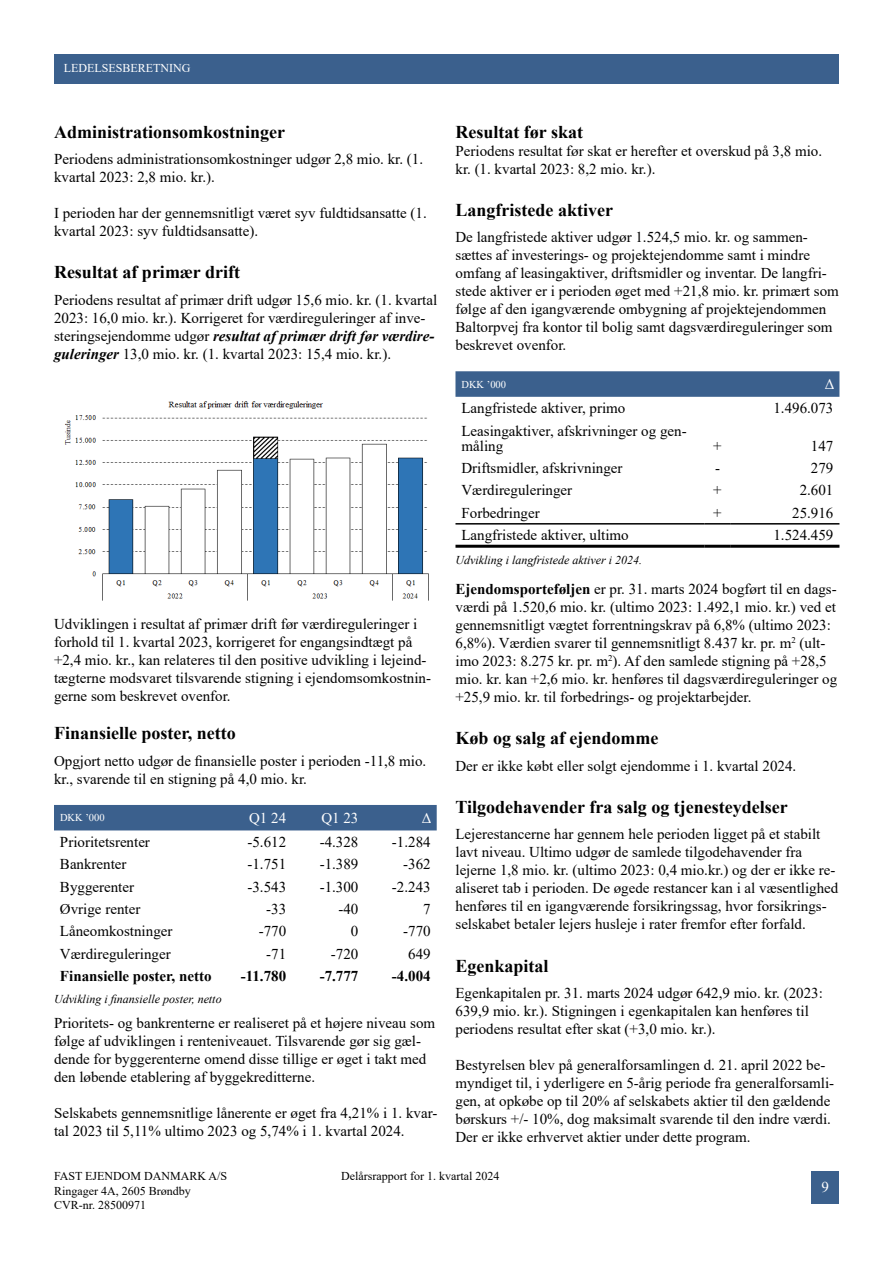
<style>
.page{position:relative;width:893px;height:1263px;background:#fff}
.page>*{position:absolute;margin:0;border:0;box-sizing:border-box;transform-origin:0 0}
.t1{font:700 18px "Times New Roman";color:#000}
.t2{font:15px/18px "Times New Roman";color:#000}
.t3{font:700 15px "Times New Roman";color:#000}
.t4{font:15px "Times New Roman";color:#fff}
.t5{font:12px/14.4px "Times New Roman";color:#000}
.t6{font:italic 12px "Times New Roman";color:#000}
.t7{font:12px "Times New Roman";color:#fff}
.t8{font:10.5px "Times New Roman";color:#fff}
.s1{font-weight:700;font-style:italic}
.s2{font-weight:700}
</style>
<div class="page">
<div style="left:811px;top:1171px;width:28px;height:32px;background:#3b608d"></div>
<div style="left:54px;top:54px;width:785px;height:30px;background:#3b608d"></div>
<img style="left:64px;top:401px;width:365px;height:200px">
<div style="left:54px;top:805px;width:383px;height:25px;background:#3b608d"></div>
<svg style="left:455px;top:371px;width:384px;height:26px;background:#3f638f"></svg>
<hr style="left:455px;top:545px;width:249px;height:3px;background:#000">
<hr style="left:704px;top:545px;width:27px;height:3px;background:#000">
<hr style="left:731px;top:545px;width:108px;height:3px;background:#000">
<hr style="left:455px;top:523px;width:249px;height:2px;background:#000">
<hr style="left:704px;top:523px;width:27px;height:2px;background:#000">
<hr style="left:731px;top:523px;width:108px;height:2px;background:#000">
<p class="t7" style="left:64px;top:60px;width:128px">LEDELSESBERETNING</p>
<p class="t1" style="left:54px;top:119px;width:233px">Administrationsomkostninger</p>
<p class="t2" style="left:54px;top:150px;width:371px">Periodens administrationsomkostninger udgør 2,8 mio. kr. (1. kvartal 2023: 2,8 mio. kr.).</p>
<p class="t2" style="left:54px;top:204px;width:374px">I perioden har der gennemsnitligt været syv fuldtidsansatte (1. kvartal 2023: syv fuldtidsansatte).</p>
<p class="t1" style="left:54px;top:259px;width:188px">Resultat af primær drift</p>
<p class="t2" style="left:54px;top:290px;width:385px">Periodens resultat af primær drift udgør 15,6 mio. kr. (1. kvartal 2023: 16,0 mio. kr.). Korrigeret for værdireguleringer af inve&shy;steringsejendomme udgør <span class="s1">resultat af primær drift før værdire&shy;guleringer</span> 13,0 mio. kr. (1. kvartal 2023: 15,4 mio. kr.).</p>
<p class="t2" style="left:54px;top:614px;width:379px">Udviklingen i resultat af primær drift før værdireguleringer i forhold til 1. kvartal 2023, korrigeret for engangsindtægt på +2,4 mio. kr., kan relateres til den positive udvikling i lejeind&shy;tægterne modsvaret tilsvarende stigning i ejendomsomkostnin&shy;gerne som beskrevet ovenfor.</p>
<p class="t1" style="left:54px;top:720px;width:183px">Finansielle poster, netto</p>
<p class="t2" style="left:54px;top:751px;width:374px">Opgjort netto udgør de finansielle poster i perioden -11,8 mio. kr., svarende til en stigning på 4,0 mio. kr.</p>
<p class="t8" style="left:60px;top:810px;width:46px">DKK ’000</p>
<p class="t4" style="left:249px;top:807px;width:39px">Q1 24</p>
<p class="t4" style="left:321px;top:807px;width:39px">Q1 23</p>
<p class="t4" style="left:422px;top:807px;width:11px">Δ</p>
<p class="t2" style="left:60px;top:832px;width:91px">Prioritetsrenter</p>
<p class="t2" style="left:247px;top:832px;width:40px">-5.612</p>
<p class="t2" style="left:320px;top:832px;width:40px">-4.328</p>
<p class="t2" style="left:392px;top:832px;width:40px">-1.284</p>
<p class="t2" style="left:60px;top:855px;width:68px">Bankrenter</p>
<p class="t2" style="left:247px;top:855px;width:40px">-1.751</p>
<p class="t2" style="left:320px;top:855px;width:40px">-1.389</p>
<p class="t2" style="left:403px;top:855px;width:29px">-362</p>
<p class="t2" style="left:60px;top:877px;width:76px">Byggerenter</p>
<p class="t2" style="left:247px;top:877px;width:40px">-3.543</p>
<p class="t2" style="left:320px;top:877px;width:40px">-1.300</p>
<p class="t2" style="left:392px;top:877px;width:40px">-2.243</p>
<p class="t2" style="left:60px;top:899px;width:82px">Øvrige renter</p>
<p class="t2" style="left:266px;top:899px;width:21px">-33</p>
<p class="t2" style="left:338px;top:899px;width:21px">-40</p>
<p class="t2" style="left:423px;top:899px;width:9px">7</p>
<p class="t2" style="left:60px;top:922px;width:114px">Låneomkostninger</p>
<p class="t2" style="left:259px;top:922px;width:29px">-770</p>
<p class="t2" style="left:351px;top:922px;width:9px">0</p>
<p class="t2" style="left:403px;top:922px;width:29px">-770</p>
<p class="t2" style="left:60px;top:944px;width:112px">Værdireguleringer</p>
<p class="t2" style="left:266px;top:944px;width:21px">-71</p>
<p class="t2" style="left:331px;top:944px;width:29px">-720</p>
<p class="t2" style="left:408px;top:944px;width:24px">649</p>
<p class="t3" style="left:60px;top:965px;width:153px">Finansielle poster, netto</p>
<p class="t3" style="left:241px;top:965px;width:47px">-11.780</p>
<p class="t3" style="left:320px;top:965px;width:40px">-7.777</p>
<p class="t3" style="left:392px;top:965px;width:40px">-4.004</p>
<p class="t6" style="left:54px;top:991px;width:169px">Udvikling i finansielle poster, netto</p>
<p class="t2" style="left:54px;top:1013px;width:383px">Prioritets- og bankrenterne er realiseret på et højere niveau som følge af udviklingen i renteniveauet. Tilsvarende gør sig gæl&shy;dende for byggerenterne omend disse tillige er øget i takt med den løbende etablering af byggekreditterne.</p>
<p class="t2" style="left:54px;top:1103px;width:385px">Selskabets gennemsnitlige lånerente er øget fra 4,21% i 1. kvar&shy;tal 2023 til 5,11% ultimo 2023 og 5,74% i 1. kvartal 2024.</p>
<p class="t1" style="left:455px;top:119px;width:129px">Resultat før skat</p>
<p class="t2" style="left:455px;top:141px;width:368px">Periodens resultat før skat er herefter et overskud på 3,8 mio. kr. (1. kvartal 2023: 8,2 mio. kr.).</p>
<p class="t1" style="left:455px;top:197px;width:159px">Langfristede aktiver</p>
<p class="t2" style="left:455px;top:228px;width:385px">De langfristede aktiver udgør 1.524,5 mio. kr. og sammen&shy;sættes af investerings- og projektejendomme samt i mindre omfang af leasingaktiver, driftsmidler og inventar. De langfri&shy;stede aktiver er i perioden øget med +21,8 mio. kr. primært som følge af den igangværende ombygning af projektejendommen Baltorpvej fra kontor til bolig samt dagsværdireguleringer som beskrevet ovenfor.</p>
<p class="t8" style="left:461px;top:377px;width:46px">DKK ’000</p>
<p class="t4" style="left:825px;top:374px;width:11px">Δ</p>
<p class="t2" style="left:461px;top:399px;width:165px">Langfristede aktiver, primo</p>
<p class="t2" style="left:773px;top:399px;width:61px">1.496.073</p>
<p class="t2" style="left:461px;top:423px;width:227px;line-height:15px">Leasingaktiver, afskrivninger og gen&shy;måling</p>
<p class="t2" style="left:713px;top:436px;width:10px">+</p>
<p class="t2" style="left:811px;top:436px;width:24px">147</p>
<p class="t2" style="left:461px;top:458px;width:163px">Driftsmidler, afskrivninger</p>
<p class="t2" style="left:715px;top:458px;width:6px">-</p>
<p class="t2" style="left:811px;top:458px;width:24px">279</p>
<p class="t2" style="left:461px;top:481px;width:112px">Værdireguleringer</p>
<p class="t2" style="left:713px;top:481px;width:10px">+</p>
<p class="t2" style="left:800px;top:481px;width:35px">2.601</p>
<p class="t2" style="left:461px;top:503px;width:80px">Forbedringer</p>
<p class="t2" style="left:713px;top:503px;width:10px">+</p>
<p class="t2" style="left:792px;top:503px;width:43px">25.916</p>
<p class="t2" style="left:461px;top:526px;width:169px">Langfristede aktiver, ultimo</p>
<p class="t2" style="left:773px;top:526px;width:61px">1.524.459</p>
<p class="t6" style="left:455px;top:551px;width:188px">Udvikling i langfristede aktiver i 2024.</p>
<p class="t2" style="left:455px;top:579px;width:383px"><span class="s2">Ejendomsporteføljen</span> er pr. 31. marts 2024 bogført til en dags&shy;værdi på 1.520,6 mio. kr. (ultimo 2023: 1.492,1 mio. kr.) ved et gennemsnitligt vægtet forrentningskrav på 6,8% (ultimo 2023:<br>6,8%). Værdien svarer til gennemsnitligt 8.437 kr. pr. m<sup>2</sup> (ult&shy;imo 2023: 8.275 kr. pr. m<sup>2</sup>). Af den samlede stigning på +28,5 mio. kr. kan +2,6 mio. kr. henføres til dagsværdireguleringer og +25,9 mio. kr. til forbedrings- og projektarbejder.</p>
<p class="t1" style="left:455px;top:725px;width:204px">Køb og salg af ejendomme</p>
<p class="t2" style="left:455px;top:756px;width:342px">Der er ikke købt eller solgt ejendomme i 1. kvartal 2024.</p>
<p class="t1" style="left:455px;top:794px;width:334px">Tilgodehavender fra salg og tjenesteydelser</p>
<p class="t2" style="left:455px;top:825px;width:384px">Lejerestancerne har gennem hele perioden ligget på et stabilt lavt niveau. Ultimo udgør de samlede tilgodehavender fra lejerne 1,8 mio. kr. (ultimo 2023: 0,4 mio.kr.) og der er ikke re&shy;aliseret tab i perioden. De øgede restancer kan i al væsentlighed henføres til en igangværende forsikringssag, hvor forsikrings&shy;selskabet betaler lejers husleje i rater fremfor efter forfald.</p>
<p class="t1" style="left:455px;top:952px;width:95px">Egenkapital</p>
<p class="t2" style="left:455px;top:983px;width:369px">Egenkapitalen pr. 31. marts 2024 udgør 642,9 mio. kr. (2023:<br>639,9 mio. kr.). Stigningen i egenkapitalen kan henføres til periodens resultat efter skat (+3,0 mio. kr.).</p>
<p class="t2" style="left:455px;top:1055px;width:380px">Bestyrelsen blev på generalforsamlingen d. 21. april 2022 be&shy;myndiget til, i yderligere en 5-årig periode fra generalforsamli&shy;gen, at opkøbe op til 20% af selskabets aktier til den gældende børskurs +/- 10%, dog maksimalt svarende til den indre værdi.<br>Der er ikke erhvervet aktier under dette program.</p>
<p class="t5" style="left:54px;top:1168px;width:175px">FAST EJENDOM DANMARK A/S<br>Ringager 4A, 2605 Brøndby<br>CVR-nr. 28500971</p>
<p class="t5" style="left:341px;top:1168px;width:160px">Delårsrapport for 1. kvartal 2024</p>
<p class="t4" style="left:821px;top:1177px;width:9px">9</p>
</div>
